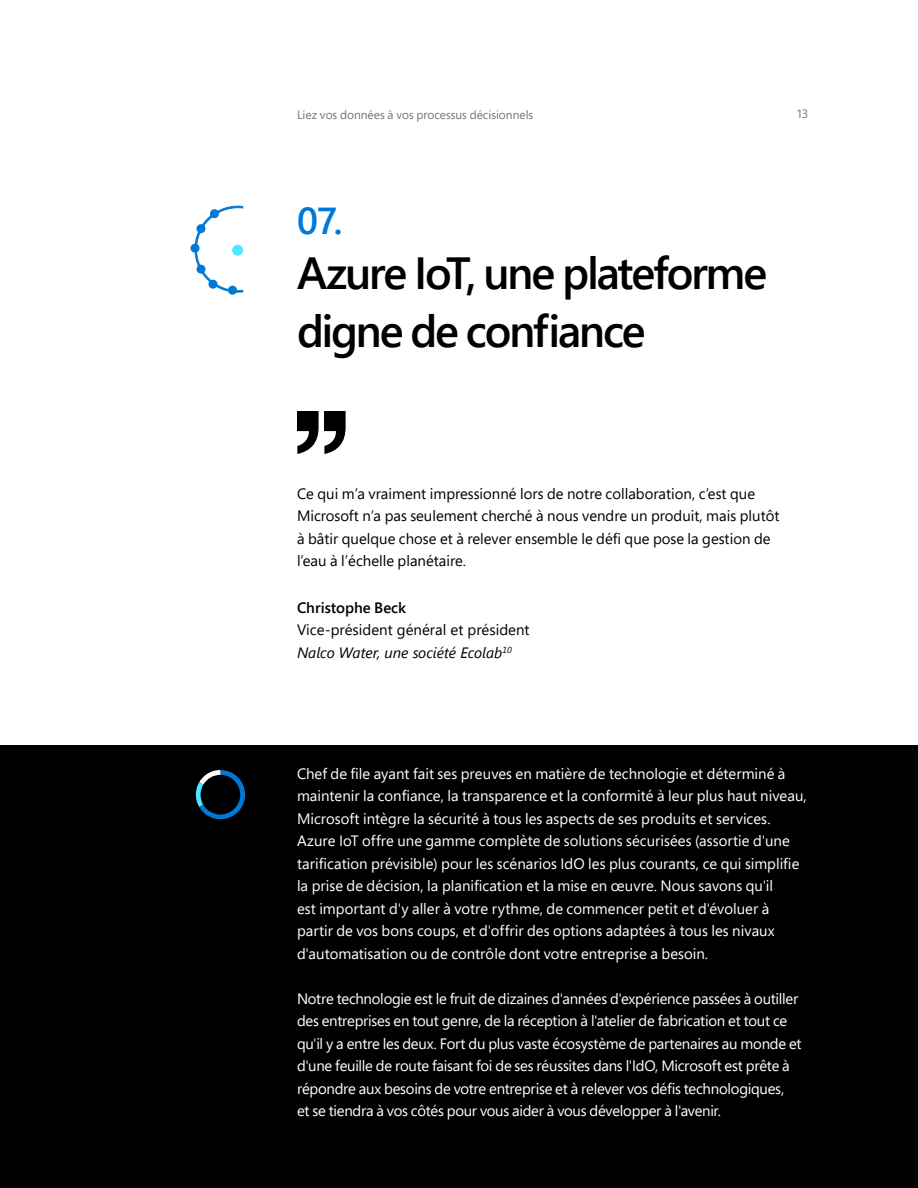
<style>
.page{position:relative;width:918px;height:1188px;background:#fff}
.page>*{position:absolute;margin:0;border:0;box-sizing:border-box;transform-origin:0 0}
.t1{font:600 45px/57px "Segoe Pro";letter-spacing:-.05em;color:#000}
.t2{font:600 37.5px "Segoe Pro";color:#0078d7}
.t3{font:15px/22.5px "Segoe Pro";letter-spacing:-.005em;color:#fff}
.t4{font:15px/22.5px "Segoe Pro";color:#000101}
.t5{font:15px/22.5px "Segoe UI";color:#000101}
.t6{font:600 15px "Segoe Pro";color:#000101}
.t7{font:12px "Segoe Pro";color:#757575}
.s1{font-style:italic}
</style>
<div class="page">
<div style="left:0;top:746px;width:918px;height:442px;background:#000"></div>
<svg style="left:297px;top:411px;width:49px;height:43px"></svg>
<svg style="left:194px;top:205px;width:49px;height:88px"></svg>
<div style="left:232px;top:245px;width:11px;height:11px;background:#4fe6ff;border-radius:50%"></div>
<div style="left:210px;top:209px;width:9px;height:9px;background:#0078d4;border-radius:50%"></div>
<div style="left:228px;top:286px;width:9px;height:9px;background:#0078d4;border-radius:50%"></div>
<div style="left:208px;top:280px;width:10px;height:9px;background:#0078d4;border-radius:50%"></div>
<div style="left:196px;top:265px;width:10px;height:9px;background:#0078d4;border-radius:50%"></div>
<div style="left:196px;top:224px;width:10px;height:9px;background:#0078d4;border-radius:50%"></div>
<div style="left:190px;top:244px;width:10px;height:9px;background:#0078d4;border-radius:50%"></div>
<svg style="left:196px;top:770px;width:49px;height:49px"></svg>
<p class="t7" style="left:297px;top:106px;width:238px">Liez vos données à vos processus décisionnels</p>
<p class="t7" style="left:797px;top:106px;width:13px">13</p>
<h2 class="t2" style="left:297px;top:195px;width:47px">07.</h2>
<h1 class="t1" style="left:297px;top:244px;width:472px">Azure IoT, une plateforme digne de confiance</h1>
<p class="t4" style="left:297px;top:482px;width:484px">Ce qui m’a vraiment impressionné lors de notre collaboration, c’est que Microsoft n’a pas seulement cherché à nous vendre un produit, mais plutôt à bâtir quelque chose et à relever ensemble le défi que pose la gestion de l’eau à l’échelle planétaire.</p>
<p class="t6" style="left:297px;top:597px;width:111px">Christophe Beck</p>
<p class="t5" style="left:297px;top:617px;width:234px">Vice-président général et président<br><span class="s1">Nalco Water, une société Ecolab</span><sup>10</sup></p>
<p class="t3" style="left:297px;top:762px;width:511px">Chef de file ayant fait ses preuves en matière de technologie et déterminé à maintenir la confiance, la transparence et la conformité à leur plus haut niveau, Microsoft intègre la sécurité à tous les aspects de ses produits et services.<br>Azure IoT offre une gamme complète de solutions sécurisées (assortie d'une tarification prévisible) pour les scénarios IdO les plus courants, ce qui simplifie la prise de décision, la planification et la mise en œuvre. Nous savons qu'il<br>est important d'y aller à votre rythme, de commencer petit et d'évoluer à partir de vos bons coups, et d'offrir des options adaptées à tous les nivaux d'automatisation ou de contrôle dont votre entreprise a besoin.</p>
<p class="t3" style="left:297px;top:987px;width:506px">Notre technologie est le fruit de dizaines d'années d'expérience passées à outiller des entreprises en tout genre, de la réception à l'atelier de fabrication et tout ce qu'il y a entre les deux. Fort du plus vaste écosystème de partenaires au monde et d'une feuille de route faisant foi de ses réussites dans l'IdO, Microsoft est prête à répondre aux besoins de votre entreprise et à relever vos défis technologiques,<br>et se tiendra à vos côtés pour vous aider à vous développer à l'avenir.</p>
</div>
